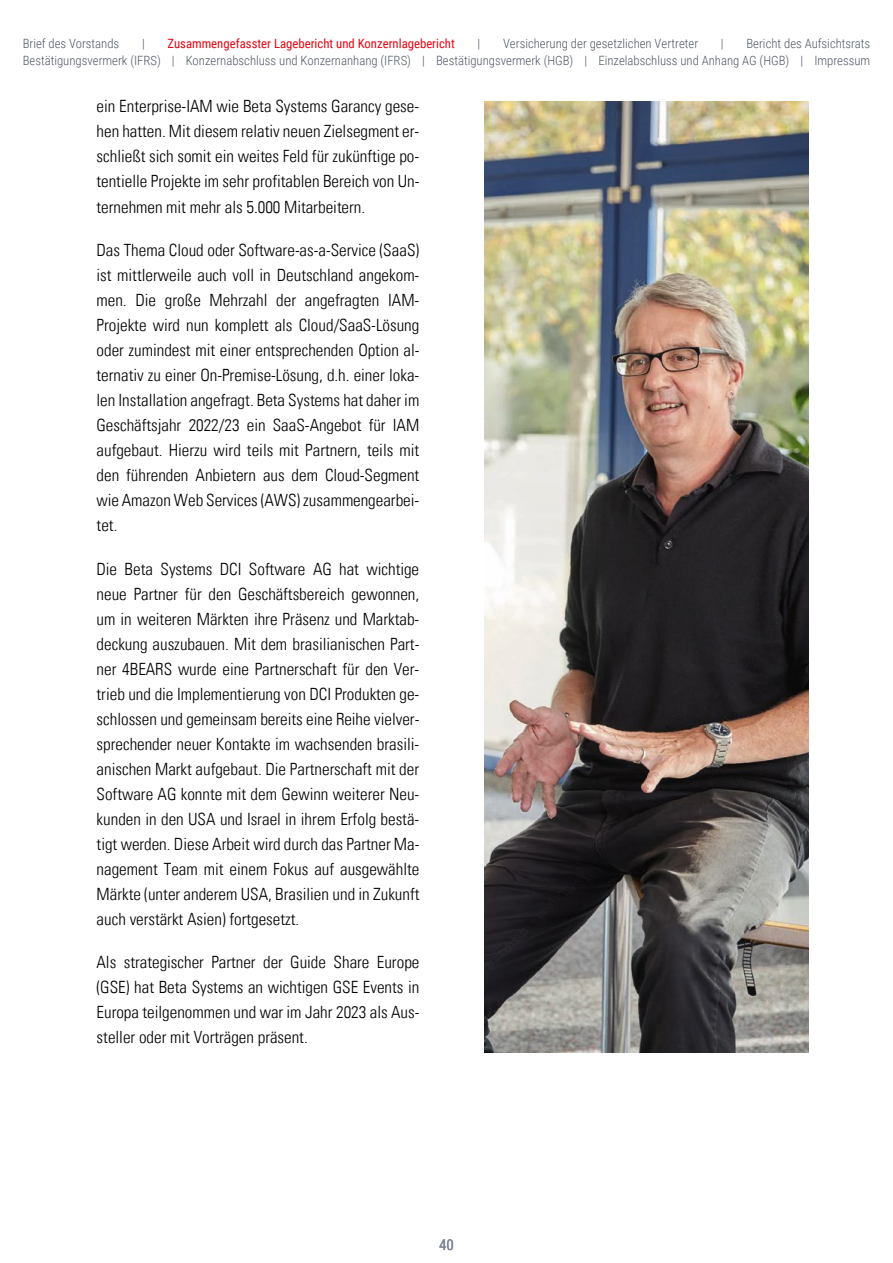
<style>
.page{position:relative;width:893px;height:1263px;background:#fff}
.page>*{position:absolute;margin:0;border:0;box-sizing:border-box;transform-origin:0 0}
.t1{font:16.95px/25px "Univers Com 47 Light Cond";color:#000;text-align:justify}
.t2{font:15px "Roboto Condensed";color:#7c8392}
.t3{font:300 12.75px/16.5px "Roboto Condensed";color:#4e5564;text-align:right}
.t4{font:12.75px "Roboto Condensed";color:#e30613}
</style>
<div class="page">
<img style="left:485px;top:102px;width:323px;height:950px">
<p class="t3" style="left:23px;top:35px;width:98px">Brief des Vorstands</p>
<p class="t3" style="left:142px;top:35px;width:4px">|</p>
<p class="t4" style="left:167px;top:35px;width:289px">Zusammengefasster Lagebericht und Konzernlagebericht</p>
<p class="t3" style="left:478px;top:35px;width:4px">|</p>
<p class="t3" style="left:503px;top:35px;width:197px">Versicherung der gesetzlichen Vertreter</p>
<p class="t3" style="left:721px;top:35px;width:4px">|</p>
<p class="t3" style="left:23px;top:35px;width:849px">Bericht des Aufsichtsrats<br>Bestätigungsvermerk (IFRS) | Konzernabschluss und Konzernanhang (IFRS) | Bestätigungsvermerk (HGB) | Einzelabschluss und Anhang AG (HGB) | Impressum</p>
<p class="t1" style="left:96px;top:94px;width:324px">ein Enterprise-IAM wie Beta Systems Garancy gese&shy;hen hatten. Mit diesem relativ neuen Zielsegment er&shy;schließt sich somit ein weites Feld für zukünftige po&shy;tentielle Projekte im sehr profitablen Bereich von Un&shy;ternehmen mit mehr als 5.000 Mitarbeitern.</p>
<p class="t1" style="left:96px;top:237px;width:324px">Das Thema Cloud oder Software-as-a-Service (SaaS) ist mittlerweile auch voll in Deutschland angekom&shy;men. Die große Mehrzahl der angefragten IAM-Projekte wird nun komplett als Cloud/SaaS-Lösung oder zumindest mit einer entsprechenden Option al&shy;ternativ zu einer On-Premise-Lösung, d.h. einer loka&shy;len Installation angefragt. Beta Systems hat daher im Geschäftsjahr 2022/23 ein SaaS-Angebot für IAM aufgebaut. Hierzu wird teils mit Partnern, teils mit den führenden Anbietern aus dem Cloud-Segment wie Amazon Web Services (AWS) zusammengearbei&shy;tet.</p>
<p class="t1" style="left:97px;top:556px;width:324px">Die Beta Systems DCI Software AG hat wichtige neue Partner für den Geschäftsbereich gewonnen, um in weiteren Märkten ihre Präsenz und Marktab&shy;deckung auszubauen. Mit dem brasilianischen Part&shy;ner 4BEARS wurde eine Partnerschaft für den Ver&shy;trieb und die Implementierung von DCI Produkten ge&shy;schlossen und gemeinsam bereits eine Reihe vielver&shy;sprechender neuer Kontakte im wachsenden brasili&shy;anischen Markt aufgebaut. Die Partnerschaft mit der Software AG konnte mit dem Gewinn weiterer Neu&shy;kunden in den USA und Israel in ihrem Erfolg bestä&shy;tigt werden. Diese Arbeit wird durch das Partner Ma&shy;nagement Team mit einem Fokus auf ausgewählte Märkte (unter anderem USA, Brasilien und in Zukunft auch verstärkt Asien) fortgesetzt.</p>
<p class="t1" style="left:97px;top:950px;width:324px">Als strategischer Partner der Guide Share Europe (GSE) hat Beta Systems an wichtigen GSE Events in Europa teilgenommen und war im Jahr 2023 als Aus&shy;steller oder mit Vorträgen präsent.</p>
<p class="t2" style="left:439px;top:1234px;width:16px">40</p>
</div>
